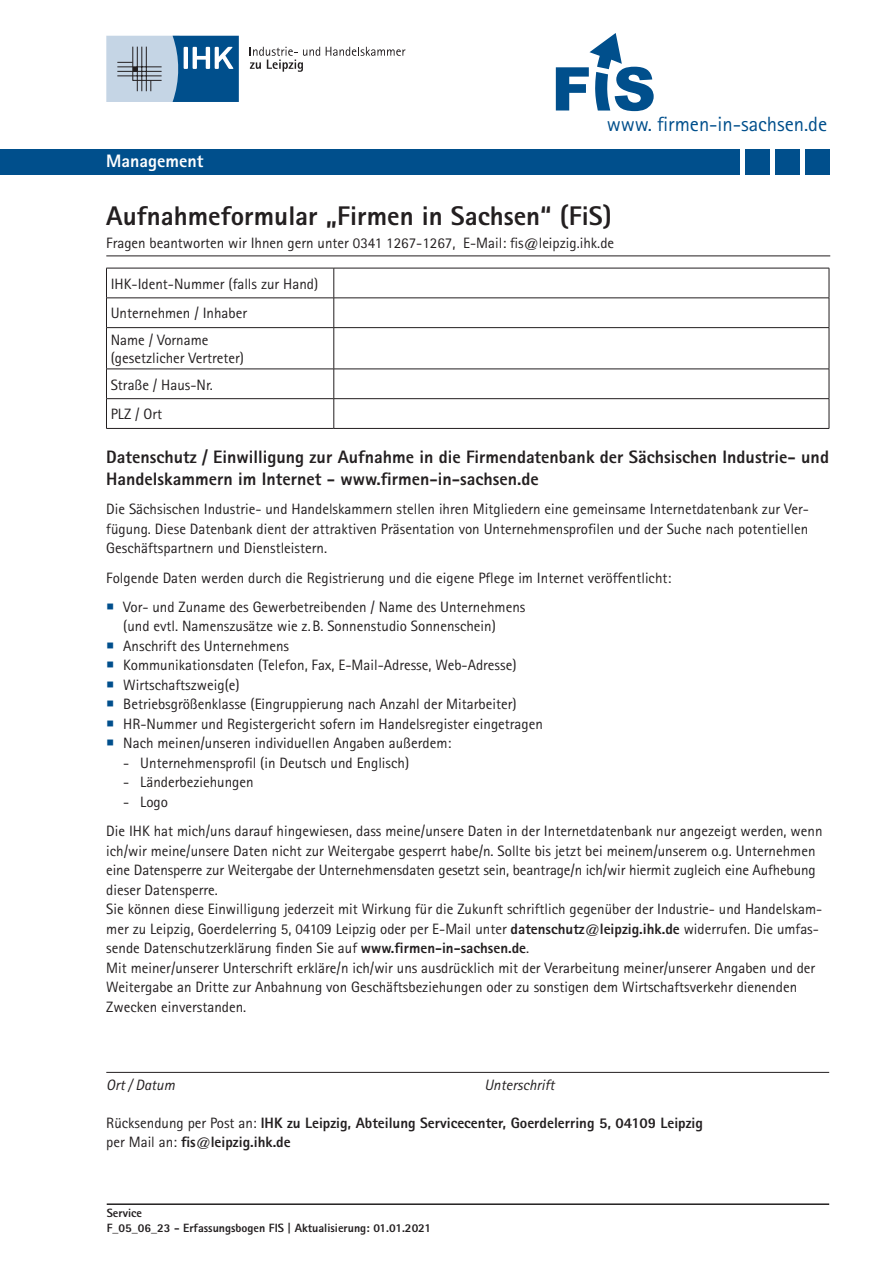
<style>
.page{position:relative;width:893px;height:1263px;background:#fff}
.page>*{position:absolute;margin:0;border:0;box-sizing:border-box;transform-origin:0 0}
.t1{font:800 27px "Rotis Sans Serif";color:#231f20}
.t2{font:20.55px "Rotis Sans Serif";letter-spacing:-.005em;color:#004f8c}
.t3{font:800 18px/22.5px "Rotis Sans Serif";color:#231f20}
.t4{font:800 18px "Rotis Sans Serif";color:#fff}
.t5{font:15px/19.5px "Rotis Sans Serif";color:#231f20}
.t6{font:800 15px/19.5px "Rotis Sans Serif";color:#231f20}
.t7{font:italic 15px "Rotis Sans Serif";color:#231f20}
.t8{font:800 12px/14.4px "Rotis Sans Serif";color:#231f20}
.s1{color:#004f8c}
.s2{font-weight:800}
.s3{font-weight:400}
</style>
<div class="page">
<hr style="left:107px;top:1203px;width:722px;height:2px;background:#231f20">
<hr style="left:106px;top:268px;width:228px;height:1px;background:#231f20">
<hr style="left:106px;top:268px;width:1px;height:30px;background:#231f20">
<hr style="left:334px;top:268px;width:495px;height:1px;background:#231f20">
<hr style="left:334px;top:268px;width:1px;height:30px;background:#231f20">
<hr style="left:829px;top:268px;width:1px;height:30px;background:#231f20">
<hr style="left:106px;top:298px;width:228px;height:1px;background:#231f20">
<svg style="left:106px;top:299px;width:1px;height:28px"></svg>
<hr style="left:334px;top:298px;width:495px;height:1px;background:#231f20">
<svg style="left:334px;top:298px;width:1px;height:29px"></svg>
<svg style="left:829px;top:298px;width:1px;height:29px"></svg>
<hr style="left:106px;top:327px;width:228px;height:1px;background:#231f20">
<hr style="left:106px;top:328px;width:1px;height:41px;background:#231f20">
<hr style="left:334px;top:327px;width:495px;height:1px;background:#231f20">
<hr style="left:334px;top:328px;width:1px;height:41px;background:#231f20">
<hr style="left:829px;top:328px;width:1px;height:41px;background:#231f20">
<hr style="left:106px;top:369px;width:228px;height:1px;background:#231f20">
<hr style="left:334px;top:369px;width:495px;height:1px;background:#231f20">
<hr style="left:106px;top:398px;width:228px;height:1px;background:#231f20">
<svg style="left:106px;top:369px;width:1px;height:59px"></svg>
<hr style="left:334px;top:398px;width:495px;height:1px;background:#231f20">
<svg style="left:334px;top:369px;width:1px;height:59px"></svg>
<svg style="left:829px;top:369px;width:1px;height:59px"></svg>
<hr style="left:106px;top:428px;width:228px;height:1px;background:#231f20">
<hr style="left:334px;top:428px;width:495px;height:1px;background:#231f20">
<hr style="left:106px;top:256px;width:724px;height:1px;background:#231f20">
<svg style="left:326px;top:47px;width:79px;height:9px"></svg>
<svg style="left:250px;top:47px;width:70px;height:25px"></svg>
<svg style="left:106px;top:36px;width:133px;height:66px;background:#7199ba"></svg>
<div style="left:0;top:149px;width:740px;height:25px;background:#004f8c"></div>
<div style="left:805px;top:149px;width:24px;height:25px;background:#004f8c"></div>
<div style="left:776px;top:149px;width:24px;height:25px;background:#004f8c"></div>
<div style="left:745px;top:149px;width:25px;height:26px;background:#004f8c"></div>
<svg style="left:556px;top:33px;width:98px;height:78px"></svg>
<hr style="left:106px;top:1072px;width:723px;height:1px;background:#231f20">
<p class="t4" style="left:106px;top:150px;width:99px">Management</p>
<h2 class="t2" style="left:607px;top:111px;width:222px">www. firmen-in-sachsen.de</h2>
<h1 class="t1" style="left:106px;top:199px;width:507px">Aufnahmeformular „Firmen in Sachsen“ (FiS)</h1>
<p class="t5" style="left:106px;top:233px;width:509px">Fragen beantworten wir Ihnen gern unter 0341 1267-1267, E-Mail: fis@leipzig.ihk.de</p>
<p class="t5" style="left:111px;top:269px;width:209px;line-height:29.7px">IHK-Ident-Nummer (falls zur Hand)<br>Unternehmen / Inhaber</p>
<p class="t5" style="left:111px;top:331px;width:135px;line-height:18px">Name / Vorname (gesetzlicher Vertreter)</p>
<p class="t5" style="left:111px;top:369px;width:104px;line-height:29.7px">Straße / Haus-Nr.<br>PLZ / Ort</p>
<p class="t3" style="left:106px;top:445px;width:724px">Datenschutz / Einwilligung zur Aufnahme in die Firmendatenbank der Sächsischen Industrie- und<br>Handelskammern im Internet - www.firmen-in-sachsen.de</p>
<p class="t5" style="left:106px;top:499px;width:704px;text-align:justify">Die Sächsischen Industrie- und Handelskammern stellen ihren Mitgliedern eine gemeinsame Internetdatenbank zur Ver&shy;fügung. Diese Datenbank dient der attraktiven Präsentation von Unternehmensprofilen und der Suche nach potentiellen Geschäftspartnern und Dienstleistern.</p>
<p class="t5" style="left:106px;top:568px;width:567px">Folgende Daten werden durch die Registrierung und die eigene Pflege im Internet veröffentlicht:</p>
<p class="t5" style="left:123px;top:597px;width:404px;text-indent:-17px"><span class="s1">○</span> Vor- und Zuname des Gewerbetreibenden / Name des Unternehmens (und evtl. Namenszusätze wie z.B. Sonnenstudio Sonnenschein)</p>
<p class="t5" style="left:106px;top:636px;width:184px"><span class="s1">○</span> Anschrift des Unternehmens</p>
<p class="t5" style="left:106px;top:655px;width:412px"><span class="s1">○</span> Kommunikationsdaten (Telefon, Fax, E-Mail-Adresse, Web-Adresse)</p>
<p class="t5" style="left:106px;top:675px;width:135px"><span class="s1">○</span> Wirtschaftszweig(e)</p>
<p class="t5" style="left:106px;top:694px;width:412px"><span class="s1">○</span> Betriebsgrößenklasse (Eingruppierung nach Anzahl der Mitarbeiter)</p>
<p class="t5" style="left:106px;top:714px;width:438px"><span class="s1">○</span> HR-Nummer und Registergericht sofern im Handelsregister eingetragen</p>
<p class="t5" style="left:106px;top:733px;width:346px"><span class="s1">○</span> Nach meinen/unseren individuellen Angaben außerdem:</p>
<p class="t5" style="left:123px;top:753px;width:287px">- Unternehmensprofil (in Deutsch und Englisch)</p>
<p class="t5" style="left:123px;top:772px;width:132px">- Länderbeziehungen</p>
<p class="t5" style="left:106px;top:787px;width:718px;line-height:29.2px;text-indent:17px">- Logo<br>Die IHK hat mich/uns darauf hingewiesen, dass meine/unsere Daten in der Internetdatenbank nur angezeigt werden, wenn</p>
<p class="t5" style="left:106px;top:841px;width:717px">ich/wir meine/unsere Daten nicht zur Weitergabe gesperrt habe/n. Sollte bis jetzt bei meinem/unserem o.g. Unternehmen eine Datensperre zur Weitergabe der Unternehmensdaten gesetzt sein, beantrage/n ich/wir hiermit zugleich eine Aufhebung dieser Datensperre.<br>Sie können diese Einwilligung jederzeit mit Wirkung für die Zukunft schriftlich gegenüber der Industrie- und Handelskam&shy;mer zu Leipzig, Goerdelerring 5, 04109 Leipzig oder per E-Mail unter <span class="s2">datenschutz@leipzig.ihk.de</span> widerrufen. Die umfas&shy;sende Datenschutzerklärung finden Sie auf <span class="s2">www.firmen-in-sachsen.de</span>.<br>Mit meiner/unserer Unterschrift erkläre/n ich/wir uns ausdrücklich mit der Verarbeitung meiner/unserer Angaben und der Weitergabe an Dritte zur Anbahnung von Geschäftsbeziehungen oder zu sonstigen dem Wirtschaftsverkehr dienenden Zwecken einverstanden.</p>
<p class="t7" style="left:106px;top:1076px;width:70px">Ort / Datum</p>
<p class="t7" style="left:484px;top:1076px;width:72px">Unterschrift</p>
<p class="t6" style="left:106px;top:1113px;width:598px"><span class="s3">Rücksendung per Post an:</span> IHK zu Leipzig, Abteilung Servicecenter, Goerdelerring 5, 04109 Leipzig <span class="s3">per Mail an:</span> fis@leipzig.ihk.de</p>
<p class="t8" style="left:107px;top:1206px;width:326px">Service<br>F_05_06_23 - Erfassungsbogen FIS | Aktualisierung: 01.01.2021</p>
</div>
